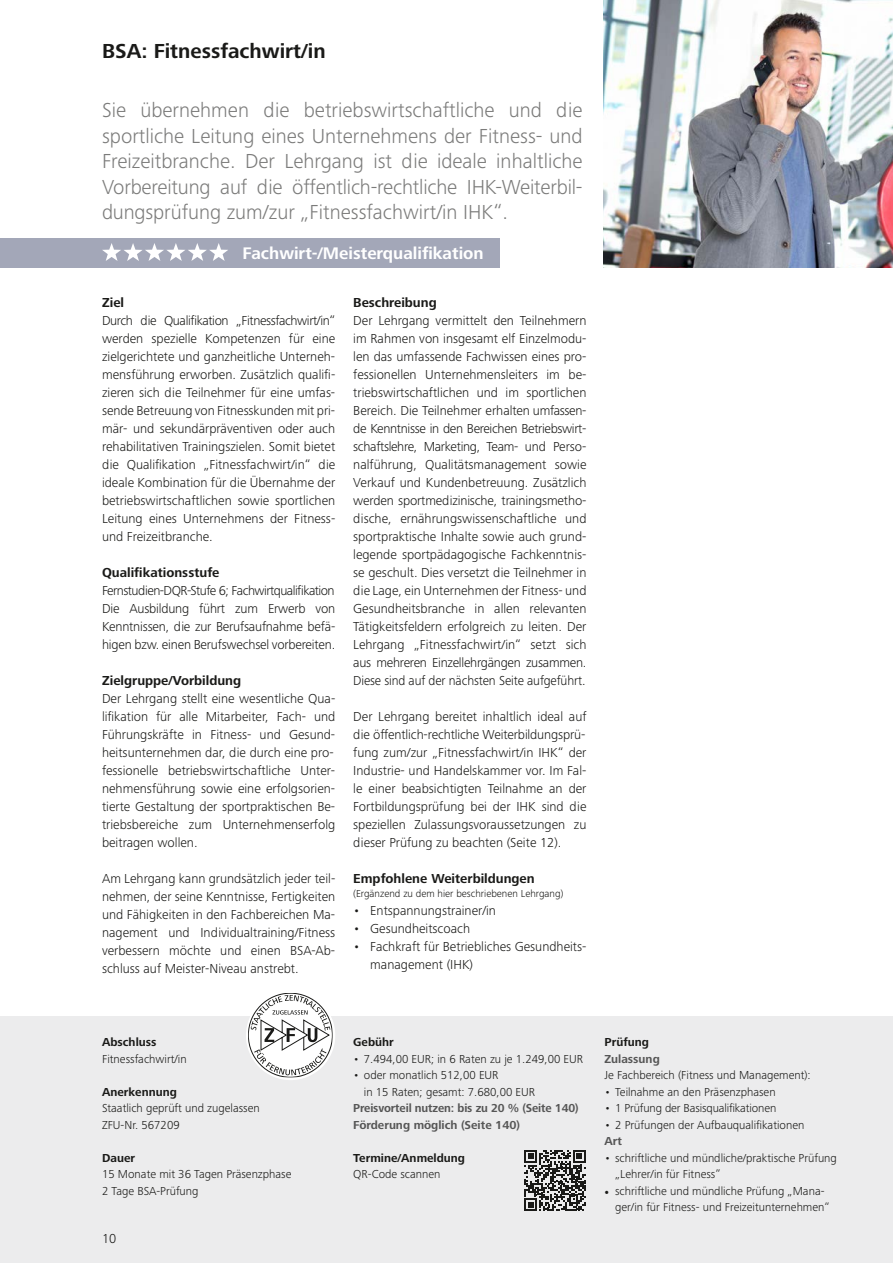
<style>
.page{position:relative;width:893px;height:1263px;background:#fff}
.page>*{position:absolute;margin:0;border:0;box-sizing:border-box;transform-origin:0 0}
.t1{font:300 21px/25.5px "Frutiger Next Pro";color:#7b7b7a;text-align:justify}
.t2{font:700 21px "Frutiger Next Pro";color:#1a1a18}
.t3{font:700 17.4px "Frutiger Next Pro";color:#fff}
.t4{font:300 13.5px/18px "Frutiger Next Pro";color:#1a1a18;text-align:justify}
.t5{font:700 13.5px "Frutiger Next Pro";color:#1a1a18}
.t6{font:300 12px/16.5px "Frutiger Next Pro";color:#1a1a18}
.t7{font:700 12px/16.5px "Frutiger Next Pro";letter-spacing:-.005em;color:#565656}
.t8{font:700 12px "Frutiger Next Pro";color:#1a1a18}
.t9{font:300 10.5px "Frutiger Next Pro";color:#1a1a18}
.s1{font-family:"Minion Pro";font-weight:400}
</style>
<div class="page">
<div style="left:0;top:1016px;width:893px;height:247px;background:#ececed"></div>
<div style="left:246px;top:991px;width:89px;height:89px;background:#fff;border-radius:50%"></div>
<svg style="left:248px;top:993px;width:85px;height:84px"></svg>
<svg style="left:524px;top:1150px;width:62px;height:61px"></svg>
<img style="left:604px;top:0;width:289px;height:268px">
<div style="left:0;top:238px;width:500px;height:30px;background:#a3a7b8"></div>
<svg style="left:102px;top:243px;width:126px;height:18px"></svg>
<h1 class="t2" style="left:102px;top:39px;width:225px">BSA: Fitnessfachwirt/in</h1>
<p class="t1" style="left:102px;top:97px;width:482px">Sie übernehmen die betriebswirtschaftliche und die sportliche Leitung eines Unternehmens der Fitness- und Freizeitbranche. Der Lehrgang ist die ideale inhaltliche Vorbereitung auf die öffentlich-rechtliche IHK-Weiterbil&shy;dungsprüfung zum/zur „Fitnessfachwirt/in IHK“.</p>
<p class="t3" style="left:243px;top:243px;width:243px">Fachwirt-/Meisterqualifikation</p>
<p class="t5" style="left:102px;top:295px;width:24px">Ziel</p>
<p class="t4" style="left:102px;top:312px;width:235px">Durch die Qualifikation „Fitnessfachwirt/in“ werden spezielle Kompetenzen für eine zielgerichtete und ganzheitliche Unterneh&shy;mensführung erworben. Zusätzlich qualifi&shy;zieren sich die Teilnehmer für eine umfas&shy;sende Betreuung von Fitnesskunden mit pri&shy;mär- und sekundärpräventiven oder auch rehabilitativen Trainingszielen. Somit bietet die Qualifikation „Fitnessfachwirt/in“ die ideale Kombination für die Übernahme der betriebswirtschaftlichen sowie sportlichen Leitung eines Unternehmens der Fitness&shy;und Freizeitbranche.</p>
<p class="t5" style="left:102px;top:565px;width:119px">Qualifikationsstufe</p>
<p class="t4" style="left:102px;top:582px;width:235px">Fernstudien-DQR-Stufe 6; Fachwirtqualifikation Die Ausbildung führt zum Erwerb von Kenntnissen, die zur Berufsaufnahme befä&shy;higen bzw. einen Berufswechsel vorbereiten.</p>
<p class="t5" style="left:102px;top:673px;width:141px">Zielgruppe/Vorbildung</p>
<p class="t4" style="left:102px;top:690px;width:235px;text-align:left">Der Lehrgang stellt eine wesentliche Qua&shy;lifikation für alle Mitarbeiter, Fach- und Führungskräfte in Fitness- und Gesund&shy;heitsunternehmen dar, die durch eine pro&shy;fessionelle betriebswirtschaftliche Unter&shy;nehmensführung sowie eine erfolgsorien&shy;tierte Gestaltung der sportpraktischen Be&shy;triebsbereiche zum Unternehmenserfolg beitragen wollen.</p>
<p class="t4" style="left:102px;top:870px;width:235px">Am Lehrgang kann grundsätzlich jeder teil&shy;nehmen, der seine Kenntnisse, Fertigkeiten und Fähigkeiten in den Fachbereichen Ma&shy;nagement und Individualtraining/Fitness verbessern möchte und einen BSA-Ab&shy;schluss auf Meister-Niveau anstrebt.</p>
<p class="t5" style="left:353px;top:295px;width:85px">Beschreibung</p>
<p class="t4" style="left:353px;top:312px;width:235px">Der Lehrgang vermittelt den Teilnehmern im Rahmen von insgesamt elf Einzelmodu&shy;len das umfassende Fachwissen eines pro&shy;fessionellen Unternehmensleiters im be&shy;triebswirtschaftlichen und im sportlichen Bereich. Die Teilnehmer erhalten umfassen&shy;de Kenntnisse in den Bereichen Betriebswirt&shy;schaftslehre, Marketing, Team- und Perso&shy;nalführung, Qualitätsmanagement sowie Verkauf und Kundenbetreuung. Zusätzlich werden sportmedizinische, trainingsmetho&shy;dische, ernährungswissenschaftliche und sportpraktische Inhalte sowie auch grund&shy;legende sportpädagogische Fachkenntnis&shy;se geschult. Dies versetzt die Teilnehmer in die Lage, ein Unternehmen der Fitness- und Gesundheitsbranche in allen relevanten Tätigkeitsfeldern erfolgreich zu leiten. Der Lehrgang „Fitnessfachwirt/in“ setzt sich aus mehreren Einzellehrgängen zusammen.<br>Diese sind auf der nächsten Seite aufgeführt.</p>
<p class="t4" style="left:353px;top:708px;width:235px">Der Lehrgang bereitet inhaltlich ideal auf die öffentlich-rechtliche Weiterbildungsprü&shy;fung zum/zur „Fitnessfachwirt/in IHK“ der Industrie- und Handelskammer vor. Im Fal&shy;le einer beabsichtigten Teilnahme an der Fortbildungsprüfung bei der IHK sind die speziellen Zulassungsvoraussetzungen zu dieser Prüfung zu beachten (Seite 12).</p>
<p class="t5" style="left:353px;top:871px;width:183px">Empfohlene Weiterbildungen</p>
<p class="t9" style="left:353px;top:887px;width:212px">(Ergänzend zu dem hier beschriebenen Lehrgang)</p>
<p class="t4" style="left:353px;top:901px;width:144px">• Entspannungstrainer/in</p>
<p class="t4" style="left:353px;top:919px;width:118px">• Gesundheitscoach</p>
<p class="t4" style="left:370px;top:937px;width:218px;text-indent:-17px">• Fachkraft für Betriebliches Gesundheits&shy;management (IHK)</p>
<p class="t8" style="left:102px;top:1035px;width:56px">Abschluss</p>
<p class="t6" style="left:102px;top:1050px;width:86px">Fitnessfachwirt/in</p>
<p class="t8" style="left:102px;top:1085px;width:76px">Anerkennung</p>
<p class="t6" style="left:102px;top:1100px;width:159px">Staatlich geprüft und zugelassen<br>ZFU-Nr. 567209</p>
<p class="t8" style="left:102px;top:1151px;width:34px">Dauer</p>
<p class="t6" style="left:102px;top:1166px;width:191px">15 Monate mit 36 Tagen Präsenzphase<br>2 Tage BSA-Prüfung</p>
<p class="t4" style="left:102px;top:1229px;width:16px">10</p>
<p class="t8" style="left:353px;top:1035px;width:42px">Gebühr</p>
<p class="t6" style="left:353px;top:1050px;width:231px">• 7.494,00 EUR; in 6 Raten zu je 1.249,00 EUR</p>
<p class="t6" style="left:364px;top:1067px;width:173px;text-indent:-11px">• oder monatlich 512,00 EUR<br>in 15 Raten; gesamt: 7.680,00 EUR</p>
<p class="t7" style="left:353px;top:1100px;width:227px">Preisvorteil nutzen: bis zu 20 % (Seite 140)<br>Förderung möglich (Seite 140)</p>
<p class="t8" style="left:353px;top:1151px;width:113px">Termine/Anmeldung</p>
<p class="t6" style="left:353px;top:1166px;width:89px">QR-Code scannen</p>
<p class="t8" style="left:604px;top:1035px;width:46px">Prüfung</p>
<p class="t7" style="left:604px;top:1050px;width:57px">Zulassung</p>
<p class="t6" style="left:604px;top:1067px;width:208px">Je Fachbereich (Fitness und Management):</p>
<p class="t6" style="left:604px;top:1083px;width:173px">• Teilnahme an den Präsenzphasen</p>
<p class="t6" style="left:604px;top:1100px;width:173px">• 1 Prüfung der Basisqualifikationen</p>
<p class="t6" style="left:604px;top:1116px;width:201px">• 2 Prüfungen der Aufbauqualifikationen</p>
<p class="t7" style="left:604px;top:1133px;width:19px">Art</p>
<p class="t6" style="left:615px;top:1149px;width:223px;text-indent:-11px">• schriftliche und mündliche/praktische Prüfung „Lehrer/in für Fitness”</p>
<p class="t6" style="left:615px;top:1182px;width:216px;text-indent:-11px"><span class="s1">•</span> schriftliche und mündliche Prüfung „Mana&shy;ger/in für Fitness- und Freizeitunternehmen“</p>
</div>
